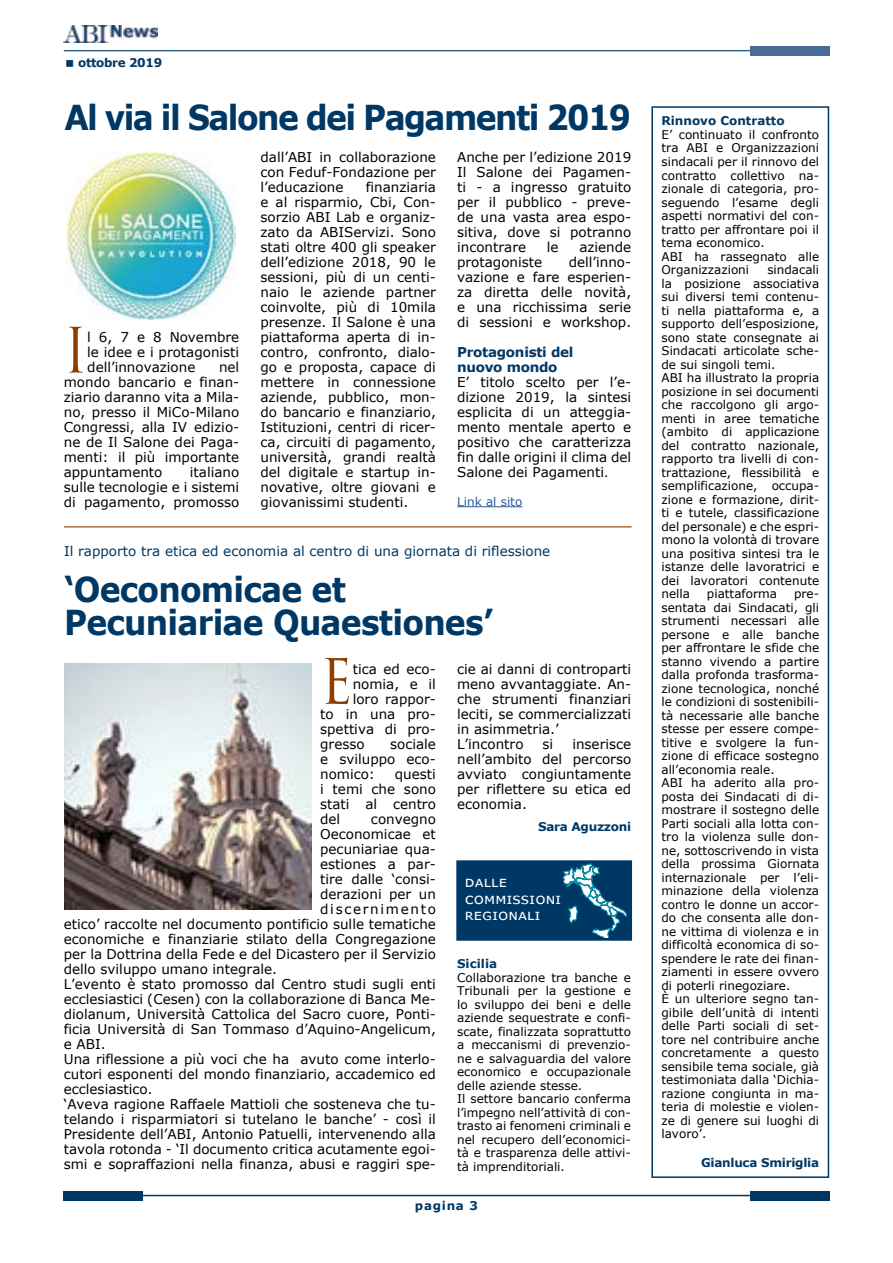
<style>
.page{position:relative;width:893px;height:1263px;background:#fff}
.page>*{position:absolute;margin:0;border:0;box-sizing:border-box;transform-origin:0 0}
.t1{font:60.75px "Trajan Pro";color:#8d3f00;scale:.88 1}
.t2{font:700 34.35px/33px "Verdana";letter-spacing:-.025em;color:#003865;scale:.92 1}
.t3{font:700 34.35px "Verdana";letter-spacing:-.05em;color:#003865;scale:.92 1}
.t4{font:15px/16.5px "Verdana";color:#fff}
.t5{font:13.5px/15px "Verdana";color:#000;text-align:justify}
.t6{font:13.5px "Verdana";color:#003865}
.t7{font:700 13.5px/15px "Verdana";letter-spacing:-.02em;color:#003865}
.t8{font:13.5px "Verdana";letter-spacing:.125em;color:#000}
.t9{font:12px/13.5px "Verdana";color:#000}
.t10{font:700 12px "Verdana";letter-spacing:-.02em;color:#003865}
.t11{font:700 12px "Verdana";color:#003865}
.t12{font:12px "Verdana";color:#275b9b}
.s1{font-size:12px}
</style>
<div class="page">
<hr style="left:64px;top:50px;width:765px;height:1px;background:#003865">
<div style="left:750px;top:46px;width:79px;height:10px;background:#496c96"></div>
<hr style="left:64px;top:1195px;width:765px;height:1px;background:#003865">
<div style="left:64px;top:1191px;width:79px;height:9px;background:#003865"></div>
<div style="left:750px;top:1191px;width:79px;height:9px;background:#003865"></div>
<img style="left:63px;top:25px;width:94px;height:18px">
<hr style="left:64px;top:526px;width:568px;height:1px;background:#8d3f00">
<hr style="left:457px;top:506px;width:65px;height:1px;background:#275b9b">
<img style="left:64px;top:663px;width:248px;height:246px">
<div style="left:651px;top:106px;width:178px;height:1072px;border:2px solid #003865"></div>
<div style="left:456px;top:860px;width:176px;height:81px;background:#003865;border:2px solid #003865"></div>
<svg style="left:563px;top:864px;width:64px;height:73px"></svg>
<img style="left:66px;top:152px;width:170px;height:168px">
<p class="t10" style="left:78px;top:54px;width:86px">ottobre 2019</p>
<h2 class="t3" style="left:64px;top:94px;width:618px">Al via il Salone dei Pagamenti 2019</h2>
<h1 class="t1" style="left:64px;top:312px;width:28px">I</h1>
<p class="t5" style="left:87px;top:330px;width:154px">l 6, 7 e 8 Novembre le idee e i protagonisti dell’innovazione</p>
<p class="t5" style="left:64px;top:360px;width:177px;text-indent:155px">nel mondo bancario e finan&shy;ziario daranno vita a Mila&shy;no, presso il MiCo-Milano Congressi, alla IV edizio&shy;ne de Il Salone dei Paga&shy;menti: il più importante appuntamento</p>
<p class="t5" style="left:64px;top:465px;width:177px;text-indent:126px">italiano sulle tecnologie e i sistemi di pagamento, promosso</p>
<p class="t5" style="left:261px;top:150px;width:177px">dall’ABI in collaborazione con Feduf-Fondazione per l’educazione</p>
<p class="t5" style="left:261px;top:180px;width:177px;text-indent:105px">finanziaria e al risparmio, Cbi, Con&shy;sorzio ABI Lab e organiz&shy;zato da ABIServizi. Sono stati oltre 400 gli speaker dell’edizione 2018, 90 le sessioni, più di un centi&shy;naio le aziende partner coinvolte, più di 10mila presenze. Il Salone è una piattaforma aperta di in&shy;contro, confronto, dialo&shy;go e proposta, capace di mettere in connessione aziende, pubblico, mon&shy;do bancario e finanziario, Istituzioni, centri di ricer&shy;ca, circuiti di pagamento, università, grandi realtà del digitale e startup in&shy;novative, oltre giovani e giovanissimi studenti.</p>
<p class="t5" style="left:457px;top:150px;width:176px">Anche per l’edizione 2019<br>Il Salone dei Pagamen&shy;ti - a ingresso gratuito per il pubblico - preve&shy;de una vasta area espo&shy;sitiva, dove si potranno incontrare</p>
<p class="t5" style="left:547px;top:240px;width:13px">le</p>
<p class="t5" style="left:579px;top:240px;width:53px">aziende</p>
<p class="t5" style="left:457px;top:255px;width:176px;text-indent:112px">dell’inno&shy;vazione e fare esperien&shy;za diretta delle novità, e una ricchissima serie di sessioni e workshop.</p>
<p class="t7" style="left:457px;top:344px;width:118px">Protagonisti del nuovo mondo</p>
<p class="t5" style="left:457px;top:375px;width:176px">E’ titolo scelto per l’e&shy;dizione 2019, la sintesi esplicita di un atteggia&shy;mento mentale aperto e positivo che caratterizza fin dalle origini il clima del Salone dei Pagamenti<span class="s1">.</span></p>
<p class="t12" style="left:457px;top:493px;width:67px">Link al sito</p>
<p class="t5" style="left:457px;top:255px;width:87px">protagoniste</p>
<p class="t6" style="left:64px;top:541px;width:488px">Il rapporto tra etica ed economia al centro di una giornata di riflessione</p>
<h2 class="t2" style="left:64px;top:572px;width:468px">‘Oeconomicae et<br>Pecuniariae Quaestiones’</h2>
<h1 class="t1" style="left:320px;top:643px;width:38px">E</h1>
<p class="t5" style="left:353px;top:661px;width:85px">tica ed eco-</p>
<p class="t5" style="left:457px;top:661px;width:176px;text-align:left">cie ai danni di controparti meno avvantaggiate. An&shy;che strumenti finanziari leciti, se commercializzati in asimmetria.’<br>L’incontro</p>
<p class="t5" style="left:353px;top:676px;width:85px">nomia, e il</p>
<p class="t5" style="left:353px;top:691px;width:85px">loro rappor-</p>
<p class="t5" style="left:320px;top:706px;width:117px">to in una pro-</p>
<p class="t5" style="left:320px;top:721px;width:117px">spettiva di pro-</p>
<p class="t5" style="left:320px;top:736px;width:46px">gresso</p>
<p class="t5" style="left:320px;top:736px;width:117px;text-indent:70px">sociale e sviluppo eco&shy;nomico:</p>
<p class="t5" style="left:457px;top:736px;width:176px;text-indent:115px">inserisce nell’ambito del percorso avviato congiuntamente per riflettere su etica ed economia.</p>
<p class="t10" style="left:538px;top:818px;width:95px">Sara Aguzzoni</p>
<p class="t5" style="left:543px;top:736px;width:12px">si</p>
<p class="t5" style="left:320px;top:766px;width:117px;text-indent:75px">questi i temi che sono stati al centro del</p>
<p class="t5" style="left:371px;top:811px;width:66px">convegno</p>
<p class="t5" style="left:320px;top:826px;width:117px">Oeconomicae et</p>
<p class="t5" style="left:320px;top:841px;width:117px">pecuniariae qua-</p>
<p class="t5" style="left:320px;top:856px;width:117px">estiones a par-</p>
<p class="t5" style="left:320px;top:871px;width:117px">tire dalle ‘consi-</p>
<p class="t5" style="left:320px;top:886px;width:117px">derazioni per un</p>
<p class="t8" style="left:320px;top:899px;width:117px">discernimento</p>
<p class="t5" style="left:64px;top:916px;width:374px">etico’ raccolte nel documento pontificio sulle tematiche</p>
<p class="t5" style="left:64px;top:931px;width:374px">economiche e finanziarie stilato della Congregazione</p>
<p class="t5" style="left:64px;top:946px;width:374px">per la Dottrina della Fede e del Dicastero per il Servizio</p>
<p class="t5" style="left:64px;top:961px;width:215px">dello sviluppo umano integrale.</p>
<p class="t5" style="left:64px;top:976px;width:374px">L’evento è stato promosso dal Centro studi sugli enti</p>
<p class="t5" style="left:64px;top:991px;width:374px">ecclesiastici (Cesen) con la collaborazione di Banca Me-</p>
<p class="t5" style="left:64px;top:1006px;width:374px">diolanum, Università Cattolica del Sacro cuore, Ponti-</p>
<p class="t5" style="left:64px;top:1021px;width:374px">ficia Università di San Tommaso d’Aquino-Angelicum,</p>
<p class="t5" style="left:64px;top:1036px;width:43px">e ABI.</p>
<p class="t5" style="left:64px;top:1051px;width:374px">Una riflessione a più voci che ha avuto come interlo-</p>
<p class="t5" style="left:64px;top:1066px;width:374px">cutori esponenti del mondo finanziario, accademico ed</p>
<p class="t5" style="left:64px;top:1081px;width:90px">ecclesiastico.</p>
<p class="t5" style="left:64px;top:1096px;width:374px">‘Aveva ragione Raffaele Mattioli che sosteneva che tu-</p>
<p class="t5" style="left:64px;top:1111px;width:374px">telando i risparmiatori si tutelano le banche’ - così il</p>
<p class="t5" style="left:64px;top:1126px;width:374px">Presidente dell’ABI, Antonio Patuelli, intervenendo alla</p>
<p class="t5" style="left:64px;top:1141px;width:374px">tavola rotonda - ‘Il documento critica acutamente egoi-</p>
<p class="t5" style="left:64px;top:1156px;width:374px">smi e sopraffazioni nella finanza, abusi e raggiri spe-</p>
<p class="t4" style="left:465px;top:873px;width:98px">dalle commissioni regionali</p>
<p class="t11" style="left:457px;top:955px;width:42px">Sicilia</p>
<p class="t9" style="left:457px;top:970px;width:175px">Collaborazione tra banche e<br>Tribunali per la gestione e lo sviluppo dei beni e delle aziende sequestrate e confi&shy;scate, finalizzata soprattutto a meccanismi di prevenzio&shy;ne e salvaguardia del valore economico e occupazionale delle aziende stesse.<br>Il settore bancario conferma l’impegno nell’attività di con&shy;trasto ai fenomeni criminali e nel recupero dell’economici&shy;tà e trasparenza delle attivi&shy;tà imprenditoriali.</p>
<p class="t10" style="left:415px;top:1197px;width:65px">pagina 3</p>
<p class="t11" style="left:661px;top:113px;width:125px">Rinnovo Contratto</p>
<p class="t9" style="left:661px;top:128px;width:159px">E’ continuato il confronto tra ABI e Organizzazioni sindacali per il rinnovo del contratto collettivo na&shy;zionale di categoria, pro&shy;seguendo l’esame degli aspetti normativi del con&shy;tratto per affrontare poi il tema economico.<br>ABI ha rassegnato alle<br>Organizzazioni</p>
<p class="t9" style="left:661px;top:263px;width:159px;text-indent:106px">sindacali la posizione associativa sui diversi temi contenu&shy;ti nella piattaforma e, a supporto dell’esposizione, sono state consegnate ai<br>Sindacati articolate sche&shy;de sui singoli temi.<br>ABI ha illustrato la propria posizione in sei documenti che raccolgono gli argo&shy;menti in aree tematiche (ambito di applicazione del contratto nazionale, rapporto tra livelli di con&shy;trattazione, flessibilità e semplificazione, occupa&shy;zione e formazione, dirit&shy;ti e tutele, classificazione del personale) e che espri&shy;mono la volontà di trovare una positiva sintesi tra le istanze delle lavoratrici e dei lavoratori contenute nella</p>
<p class="t9" style="left:707px;top:587px;width:72px">piattaforma</p>
<p class="t9" style="left:661px;top:587px;width:159px;text-indent:133px">pre&shy;sentata dai Sindacati, gli strumenti necessari alle persone e alle banche per affrontare le sfide che stanno vivendo a partire dalla profonda trasforma&shy;zione tecnologica, nonché le condizioni di sostenibili&shy;tà necessarie alle banche stesse per essere compe&shy;titive e svolgere la fun&shy;zione di efficace sostegno all’economia reale.<br>ABI ha aderito alla pro&shy;posta dei Sindacati di di&shy;mostrare il sostegno delle<br>Parti sociali alla lotta con&shy;tro la violenza sulle don&shy;ne, sottoscrivendo in vista della prossima Giornata internazionale per l’eli&shy;minazione della violenza contro le donne un accor&shy;do che consenta alle don&shy;ne vittima di violenza e in difficoltà economica di so&shy;spendere le rate dei finan&shy;ziamenti in essere ovvero di poterli rinegoziare.<br>È un ulteriore segno tan&shy;gibile dell’unità di intenti delle Parti sociali di set&shy;tore nel contribuire anche concretamente a questo sensibile tema sociale, già testimoniata dalla ‘Dichia&shy;razione congiunta in ma&shy;teria di molestie e violen&shy;ze di genere sui luoghi di lavoro’.</p>
<p class="t10" style="left:701px;top:1154px;width:120px">Gianluca Smiriglia</p>
</div>
